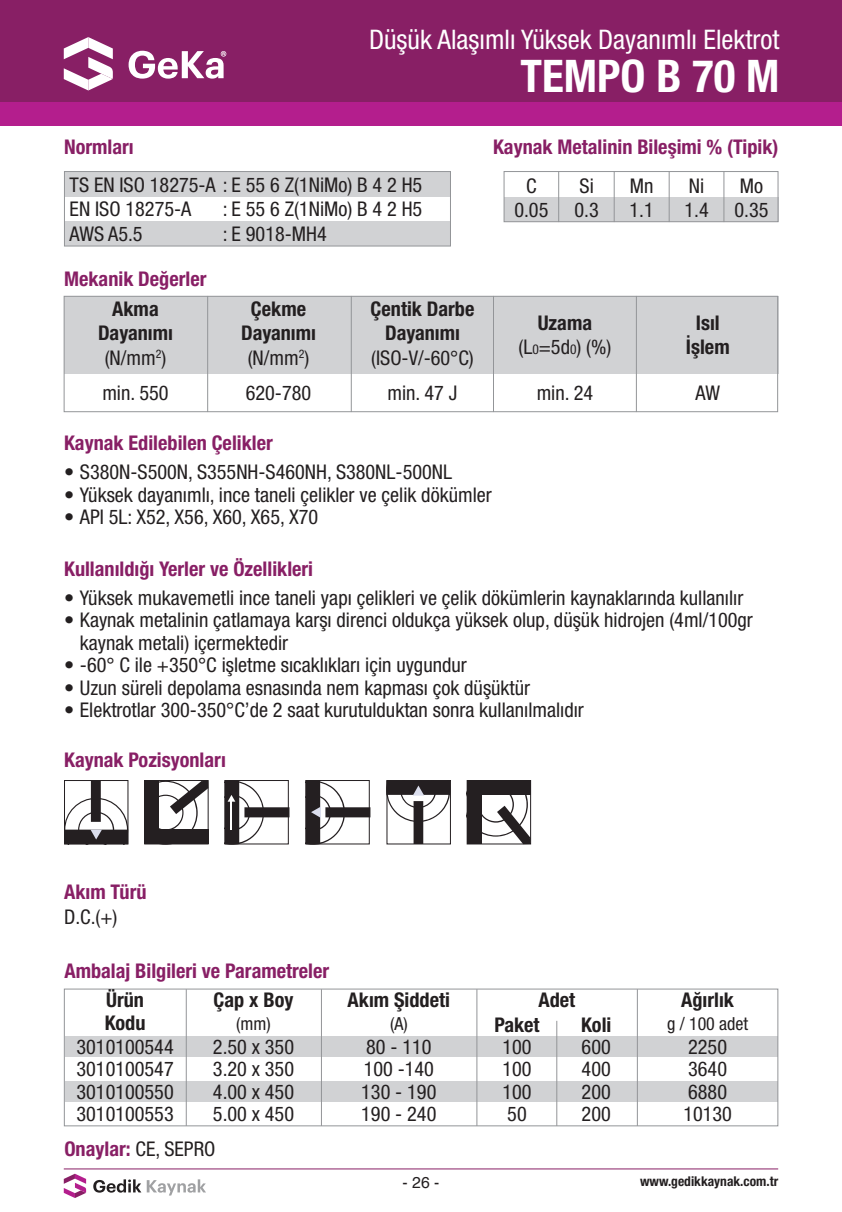
<style>
.page{position:relative;width:842px;height:1212px;background:#fff}
.page>*{position:absolute;margin:0;border:0;box-sizing:border-box;transform-origin:0 0}
.t1{font:700 condensed 45px "Helvetica Neue LT Std";color:#fff}
.t2{font:condensed 27px "Helvetica Neue LT Std";color:#fff}
.t3{font:condensed 20.25px/22.5px "Helvetica Neue LT Std";color:#231f20}
.t4{font:700 condensed 20.25px "Helvetica Neue LT Std";color:#881f65}
.t5{font:700 condensed 20.25px "Helvetica Neue LT Std";color:#231f20}
.t6{font:condensed 18px "Helvetica Neue LT Std";color:#231f20}
.t7{font:15.75px "Helvetica";color:#231f20}
.t8{font:700 condensed 13.5px "Helvetica Neue LT Std";color:#231f20}
.s1{font-size:13.5px}
.s2{font-weight:400;color:#231f20}
</style>
<div class="page">
<hr style="left:64px;top:1168px;width:714px;height:1px;background:#881f65">
<svg style="left:93px;top:1179px;width:48px;height:13px"></svg>
<svg style="left:147px;top:1179px;width:59px;height:16px"></svg>
<svg style="left:64px;top:1174px;width:22px;height:24px"></svg>
<div style="left:65px;top:1036px;width:713px;height:21px;background:#d1d2d4"></div>
<div style="left:65px;top:1081px;width:713px;height:20px;background:#d1d2d4"></div>
<div style="left:0;top:0;width:842px;height:102px;background:#881f65"></div>
<div style="left:0;top:102px;width:842px;height:23px;background:#b41e8d"></div>
<svg style="left:64px;top:37px;width:49px;height:53px"></svg>
<svg style="left:129px;top:51px;width:97px;height:28px"></svg>
<div style="left:65px;top:172px;width:385px;height:25px;background:#d1d2d4"></div>
<div style="left:65px;top:221px;width:385px;height:25px;background:#d1d2d4"></div>
<div style="left:64px;top:171px;width:387px;height:75px;border:1px solid #939598"></div>
<div style="left:64px;top:296px;width:714px;height:78px;background:#d1d2d4"></div>
<div style="left:64px;top:296px;width:714px;height:116px;border:1px solid #939598"></div>
<hr style="left:207px;top:296px;width:1px;height:116px;background:#939598">
<hr style="left:351px;top:296px;width:1px;height:116px;background:#939598">
<hr style="left:493px;top:296px;width:1px;height:116px;background:#939598">
<hr style="left:636px;top:296px;width:1px;height:116px;background:#939598">
<svg style="left:64px;top:780px;width:64px;height:64px"></svg>
<div style="left:144px;top:780px;width:65px;height:64px;border:1px solid #241f21"></div>
<svg style="left:145px;top:780px;width:63px;height:64px"></svg>
<svg style="left:225px;top:780px;width:64px;height:64px"></svg>
<svg style="left:306px;top:780px;width:64px;height:64px"></svg>
<svg style="left:386px;top:780px;width:64px;height:64px"></svg>
<svg style="left:467px;top:780px;width:64px;height:64px"></svg>
<div style="left:504px;top:197px;width:274px;height:25px;background:#d1d2d4"></div>
<div style="left:504px;top:171px;width:274px;height:51px;border:1px solid #939598"></div>
<hr style="left:558px;top:171px;width:1px;height:51px;background:#939598">
<hr style="left:614px;top:171px;width:1px;height:51px;background:#939598">
<hr style="left:669px;top:171px;width:1px;height:51px;background:#939598">
<hr style="left:723px;top:171px;width:1px;height:51px;background:#939598">
<div style="left:64px;top:989px;width:714px;height:137px;border:1px solid #939598"></div>
<hr style="left:186px;top:989px;width:1px;height:137px;background:#939598">
<hr style="left:321px;top:989px;width:1px;height:137px;background:#939598">
<hr style="left:476px;top:989px;width:1px;height:137px;background:#939598">
<hr style="left:637px;top:989px;width:1px;height:137px;background:#939598">
<hr style="left:556px;top:1021px;width:1px;height:105px;background:#939598">
<p class="t2" style="left:369px;top:24px;width:412px">Düşük Alaşımlı Yüksek Dayanımlı Elektrot</p>
<p class="t1" style="left:521px;top:49px;width:260px">TEMPO B 70 M</p>
<p class="t4" style="left:64px;top:135px;width:71px">Normları</p>
<p class="t4" style="left:493px;top:135px;width:287px">Kaynak Metalinin Bileşimi % (Tipik)</p>
<p class="t3" style="left:70px;top:173px;width:354px">TS EN ISO 18275-A : E 55 6 Z(1NiMo) B 4 2 H5</p>
<p class="t3" style="left:70px;top:198px;width:123px">EN ISO 18275-A</p>
<p class="t3" style="left:223px;top:198px;width:201px">: E 55 6 Z(1NiMo) B 4 2 H5</p>
<p class="t3" style="left:70px;top:222px;width:75px">AWS A5.5</p>
<p class="t3" style="left:223px;top:222px;width:106px">: E 9018-MH4</p>
<p class="t4" style="left:64px;top:267px;width:144px">Mekanik Değerler</p>
<p class="t5" style="left:112px;top:297px;width:48px">Akma</p>
<p class="t5" style="left:98px;top:321px;width:76px">Dayanımı</p>
<p class="t3" style="left:105px;top:346px;width:63px">(N/mm<sup>2</sup>)</p>
<p class="t3" style="left:102px;top:382px;width:68px">min. 550</p>
<p class="t5" style="left:251px;top:297px;width:57px">Çekme</p>
<p class="t5" style="left:241px;top:321px;width:76px">Dayanımı</p>
<p class="t3" style="left:248px;top:346px;width:63px">(N/mm<sup>2</sup>)</p>
<p class="t3" style="left:246px;top:382px;width:67px">620-780</p>
<p class="t5" style="left:371px;top:297px;width:105px">Çentik Darbe</p>
<p class="t5" style="left:385px;top:321px;width:76px">Dayanımı</p>
<p class="t3" style="left:371px;top:346px;width:104px">(ISO-V/-60°C)</p>
<p class="t3" style="left:387px;top:382px;width:72px">min. 47 J</p>
<p class="t3" style="left:526px;top:174px;width:12px">C</p>
<p class="t3" style="left:514px;top:198px;width:36px">0.05</p>
<p class="t3" style="left:580px;top:174px;width:16px">Si</p>
<p class="t3" style="left:574px;top:198px;width:26px">0.3</p>
<p class="t3" style="left:630px;top:174px;width:25px">Mn</p>
<p class="t3" style="left:629px;top:198px;width:26px">1.1</p>
<p class="t3" style="left:689px;top:174px;width:17px">Ni</p>
<p class="t3" style="left:684px;top:198px;width:26px">1.4</p>
<p class="t3" style="left:740px;top:174px;width:25px">Mo</p>
<p class="t3" style="left:734px;top:198px;width:36px">0.35</p>
<p class="t5" style="left:538px;top:310px;width:56px">Uzama</p>
<p class="t3" style="left:518px;top:335px;width:94px">(L<span class="s1">0</span>=5d<span class="s1">0</span>) (%)</p>
<p class="t3" style="left:537px;top:382px;width:58px">min. 24</p>
<p class="t5" style="left:696px;top:310px;width:25px">Isıl</p>
<p class="t5" style="left:686px;top:334px;width:45px">İşlem</p>
<p class="t3" style="left:696px;top:382px;width:26px">AW</p>
<p class="t4" style="left:64px;top:431px;width:210px">Kaynak Edilebilen Çelikler</p>
<p class="t3" style="left:64px;top:461px;width:389px">• S380N-S500N, S355NH-S460NH, S380NL-500NL</p>
<p class="t3" style="left:64px;top:483px;width:429px">• Yüksek dayanımlı, ince taneli çelikler ve çelik dökümler</p>
<p class="t3" style="left:64px;top:506px;width:256px">• API 5L: X52, X56, X60, X65, X70</p>
<p class="t4" style="left:64px;top:556px;width:251px">Kullanıldığı Yerler ve Özellikleri</p>
<p class="t3" style="left:64px;top:586px;width:681px">• Yüksek mukavemetli ince taneli yapı çelikleri ve çelik dökümlerin kaynaklarında kullanılır</p>
<p class="t3" style="left:80px;top:608px;width:674px;text-indent:-16px">• Kaynak metalinin çatlamaya karşı direnci oldukça yüksek olup, düşük hidrojen (4ml/100gr kaynak metali) içermektedir</p>
<p class="t3" style="left:64px;top:653px;width:404px">• -60° C ile +350°C işletme sıcaklıkları için uygundur</p>
<p class="t3" style="left:64px;top:676px;width:468px">• Uzun süreli depolama esnasında nem kapması çok düşüktür</p>
<p class="t3" style="left:64px;top:698px;width:521px">• Elektrotlar 300-350°C’de 2 saat kurutulduktan sonra kullanılmalıdır</p>
<p class="t4" style="left:64px;top:747px;width:163px">Kaynak Pozisyonları</p>
<p class="t4" style="left:64px;top:880px;width:84px">Akım Türü</p>
<p class="t3" style="left:64px;top:905px;width:55px">D.C.(+)</p>
<p class="t4" style="left:64px;top:958px;width:266px">Ambalaj Bilgileri ve Parametreler</p>
<p class="t5" style="left:106px;top:988px;width:39px">Ürün</p>
<p class="t5" style="left:105px;top:1010px;width:42px">Kodu</p>
<p class="t5" style="left:214px;top:988px;width:81px">Çap x Boy</p>
<p class="t6" style="left:236px;top:1013px;width:36px">(mm)</p>
<p class="t3" style="left:77px;top:1035px;width:99px;text-align:justify">3010100544<br>3010100547<br>3010100550<br>3010100553</p>
<p class="t3" style="left:213px;top:1035px;width:83px">2.50 x 350</p>
<p class="t3" style="left:213px;top:1057px;width:83px">3.20 x 350</p>
<p class="t3" style="left:213px;top:1080px;width:83px">4.00 x 450</p>
<p class="t3" style="left:213px;top:1102px;width:83px">5.00 x 450</p>
<p class="t4" style="left:64px;top:1137px;width:153px">Onaylar: <span class="s2">CE, SEPRO</span></p>
<p class="t5" style="left:348px;top:988px;width:104px">Akım Şiddeti</p>
<p class="t6" style="left:390px;top:1013px;width:19px">(A)</p>
<p class="t3" style="left:366px;top:1035px;width:67px">80 - 110</p>
<p class="t3" style="left:364px;top:1057px;width:72px">100 -140</p>
<p class="t3" style="left:361px;top:1080px;width:77px">130 - 190</p>
<p class="t3" style="left:361px;top:1102px;width:77px">190 - 240</p>
<p class="t5" style="left:538px;top:988px;width:38px">Adet</p>
<p class="t5" style="left:681px;top:988px;width:54px">Ağırlık</p>
<p class="t5" style="left:494px;top:1013px;width:47px">Paket</p>
<p class="t5" style="left:581px;top:1013px;width:32px">Koli</p>
<p class="t6" style="left:667px;top:1013px;width:83px">g / 100 adet</p>
<p class="t3" style="left:502px;top:1035px;width:31px">100</p>
<p class="t3" style="left:502px;top:1057px;width:31px">100</p>
<p class="t3" style="left:502px;top:1080px;width:31px">100</p>
<p class="t3" style="left:507px;top:1102px;width:21px">50</p>
<p class="t3" style="left:582px;top:1035px;width:31px">600</p>
<p class="t3" style="left:582px;top:1057px;width:31px">400</p>
<p class="t3" style="left:582px;top:1080px;width:31px">200</p>
<p class="t3" style="left:582px;top:1102px;width:31px">200</p>
<p class="t3" style="left:688px;top:1035px;width:40px">2250</p>
<p class="t3" style="left:688px;top:1057px;width:40px">3640</p>
<p class="t3" style="left:688px;top:1080px;width:40px">6880</p>
<p class="t3" style="left:683px;top:1102px;width:50px">10130</p>
<p class="t7" style="left:403px;top:1170px;width:38px">- 26 -</p>
<p class="t8" style="left:640px;top:1173px;width:140px">www.gedikkaynak.com.tr</p>
</div>
